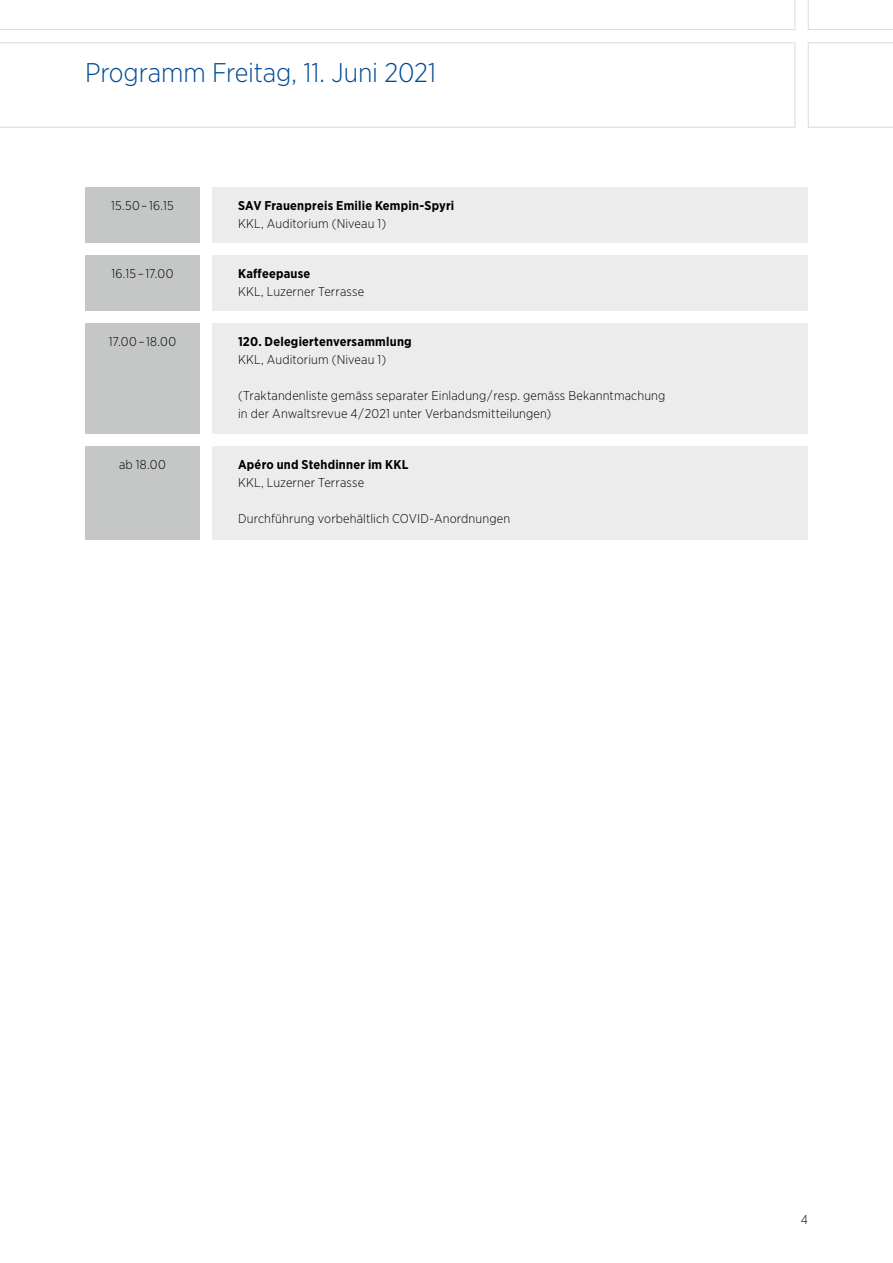
<style>
.page{position:relative;width:893px;height:1263px;background:#fff}
.page>*{position:absolute;margin:0;border:0;box-sizing:border-box;transform-origin:0 0}
.t1{font:300 27px "Gotham Narrow";letter-spacing:-.01em;color:#004993}
.t2{font:300 12.75px/18px "Gotham Narrow";letter-spacing:.01em;color:#000}
.t3{font:700 12.75px "Gotham Narrow";letter-spacing:.02em;color:#000}
</style>
<div class="page">
<svg style="left:0;top:0;width:795px;height:30px"></svg>
<svg style="left:808px;top:0;width:85px;height:30px"></svg>
<svg style="left:0;top:43px;width:795px;height:85px"></svg>
<svg style="left:808px;top:43px;width:85px;height:85px"></svg>
<div style="left:213px;top:187px;width:595px;height:55px;background:#ececec"></div>
<div style="left:85px;top:187px;width:115px;height:55px;background:#c5c6c6"></div>
<div style="left:213px;top:255px;width:595px;height:55px;background:#ececec"></div>
<div style="left:85px;top:255px;width:115px;height:55px;background:#c5c6c6"></div>
<div style="left:213px;top:446px;width:595px;height:94px;background:#ececec"></div>
<div style="left:85px;top:446px;width:115px;height:94px;background:#c5c6c6"></div>
<div style="left:213px;top:323px;width:595px;height:111px;background:#ececec"></div>
<div style="left:85px;top:323px;width:115px;height:111px;background:#c5c6c6"></div>
<h1 class="t1" style="left:85px;top:56px;width:352px">Programm Freitag, 11. Juni 2021</h1>
<p class="t2" style="left:111px;top:196px;width:64px">15.50 – 16.15</p>
<p class="t3" style="left:238px;top:197px;width:218px">SAV Frauenpreis Emilie Kempin-Spyri</p>
<p class="t2" style="left:238px;top:214px;width:150px">KKL, Auditorium (Niveau 1)</p>
<p class="t2" style="left:111px;top:264px;width:64px">16.15 – 17.00</p>
<p class="t3" style="left:238px;top:265px;width:74px">Kaffeepause</p>
<p class="t2" style="left:238px;top:282px;width:128px">KKL, Luzerner Terrasse</p>
<p class="t2" style="left:109px;top:332px;width:69px">17.00 – 18.00</p>
<p class="t3" style="left:238px;top:333px;width:175px">120. Delegiertenversammlung</p>
<p class="t2" style="left:238px;top:350px;width:150px">KKL, Auditorium (Niveau 1)</p>
<p class="t2" style="left:238px;top:386px;width:429px">(Traktandenliste gemäss separater Einladung / resp. gemäss Bekanntmachung in der Anwaltsrevue 4 / 2021 unter Verbandsmitteilungen)</p>
<p class="t2" style="left:119px;top:456px;width:48px">ab 18.00</p>
<p class="t3" style="left:238px;top:457px;width:172px">Apéro und Stehdinner im KKL</p>
<p class="t2" style="left:238px;top:474px;width:128px">KKL, Luzerner Terrasse</p>
<p class="t2" style="left:238px;top:510px;width:274px">Durchführung vorbehältlich COVID-Anordnungen</p>
<p class="t2" style="left:801px;top:1210px;width:9px">4</p>
</div>
